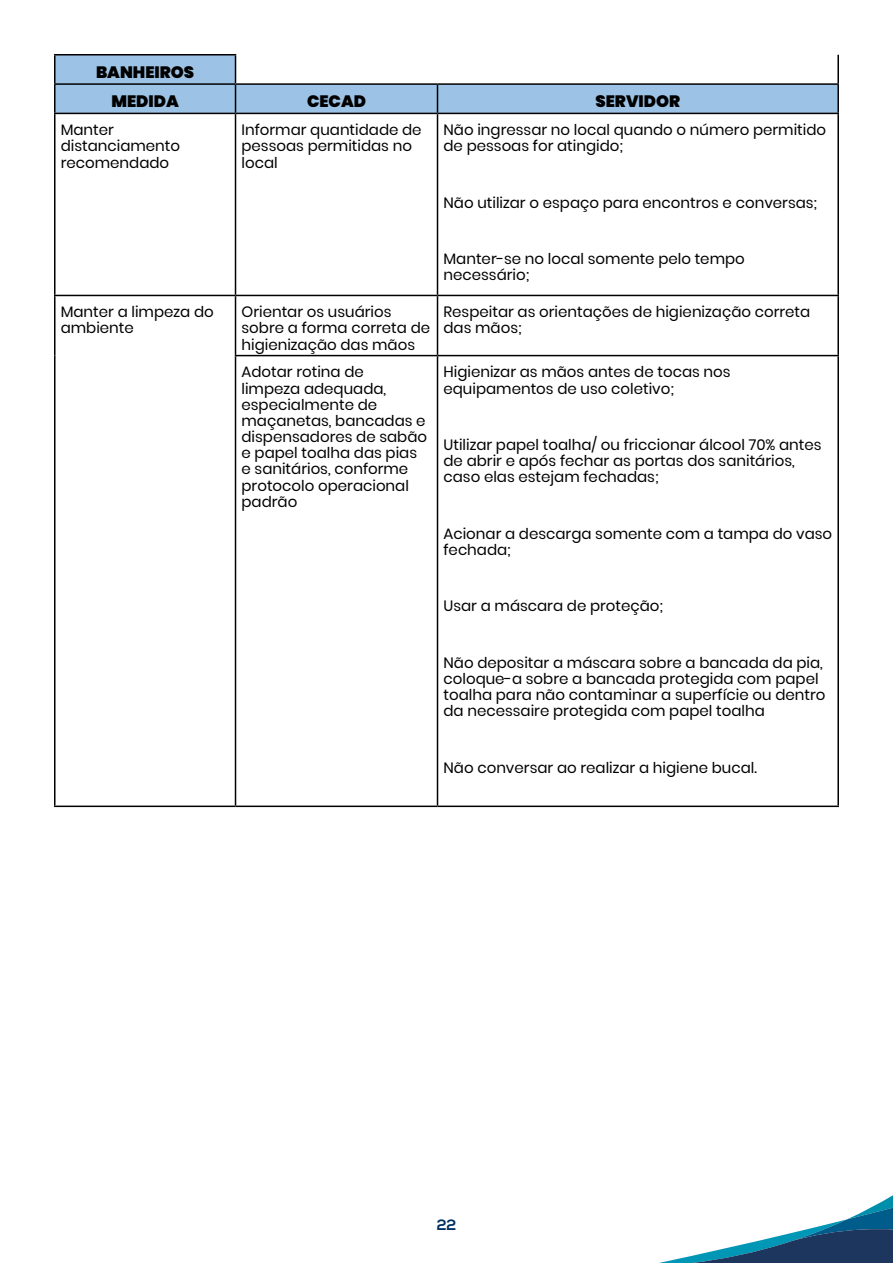
<style>
.page{position:relative;width:893px;height:1263px;background:#fff}
.page>*{position:absolute;margin:0;border:0;box-sizing:border-box;transform-origin:0 0}
.t1{font:900 16.5px/29.2px "Poppins";color:#000;text-align:center}
.t2{font:15px/16.2px "Poppins";color:#000}
.t3{font:700 15px "Nexa";color:#003063}
</style>
<div class="page">
<svg style="left:659px;top:1195px;width:234px;height:68px"></svg>
<div style="left:56px;top:56px;width:781px;height:57px;background:#9cc2e5"></div>
<div style="left:236px;top:55px;width:602px;height:29px;background:#fff"></div>
<hr style="left:54px;top:54px;width:182px;height:2px;background:#000">
<hr style="left:54px;top:56px;width:2px;height:27px;background:#000">
<hr style="left:837px;top:55px;width:2px;height:28px;background:#000">
<hr style="left:54px;top:83px;width:182px;height:2px;background:#000">
<hr style="left:54px;top:85px;width:2px;height:28px;background:#000">
<hr style="left:236px;top:83px;width:201px;height:2px;background:#000">
<svg style="left:235px;top:56px;width:1px;height:57px"></svg>
<hr style="left:437px;top:83px;width:402px;height:2px;background:#000">
<svg style="left:437px;top:85px;width:1px;height:28px"></svg>
<hr style="left:837px;top:85px;width:2px;height:28px;background:#000">
<hr style="left:54px;top:113px;width:182px;height:1px;background:#000">
<hr style="left:54px;top:114px;width:2px;height:181px;background:#000">
<hr style="left:236px;top:113px;width:201px;height:1px;background:#000">
<hr style="left:235px;top:114px;width:1px;height:181px;background:#000">
<hr style="left:437px;top:113px;width:402px;height:1px;background:#000">
<hr style="left:437px;top:114px;width:1px;height:181px;background:#000">
<hr style="left:837px;top:114px;width:2px;height:181px;background:#000">
<hr style="left:54px;top:295px;width:182px;height:1px;background:#000">
<hr style="left:54px;top:296px;width:2px;height:60px;background:#000">
<hr style="left:236px;top:295px;width:201px;height:1px;background:#000">
<hr style="left:235px;top:296px;width:1px;height:59px;background:#000">
<hr style="left:437px;top:295px;width:402px;height:1px;background:#000">
<hr style="left:437px;top:296px;width:1px;height:59px;background:#000">
<hr style="left:837px;top:296px;width:2px;height:59px;background:#000">
<hr style="left:54px;top:356px;width:2px;height:449px;background:#000">
<hr style="left:235px;top:355px;width:202px;height:1px;background:#000">
<hr style="left:235px;top:356px;width:1px;height:449px;background:#000">
<hr style="left:437px;top:355px;width:402px;height:1px;background:#000">
<hr style="left:437px;top:356px;width:1px;height:449px;background:#000">
<hr style="left:837px;top:356px;width:2px;height:449px;background:#000">
<hr style="left:54px;top:805px;width:182px;height:2px;background:#000">
<hr style="left:236px;top:805px;width:201px;height:2px;background:#000">
<hr style="left:437px;top:805px;width:402px;height:2px;background:#000">
<p class="t1" style="left:96px;top:58px;width:100px">BANHEIROS<br>MEDIDA</p>
<p class="t1" style="left:307px;top:87px;width:61px">CECAD</p>
<p class="t1" style="left:595px;top:87px;width:86px">SERVIDOR</p>
<p class="t2" style="left:61px;top:122px;width:121px">Manter distanciamento recomendado</p>
<p class="t2" style="left:242px;top:122px;width:182px">Informar quantidade de pessoas permitidas no local</p>
<p class="t2" style="left:443px;top:122px;width:384px">Não ingressar no local quando o número permitido de pessoas for atingido;</p>
<p class="t2" style="left:443px;top:194px;width:375px">Não utilizar o espaço para encontros e conversas;</p>
<p class="t2" style="left:443px;top:251px;width:303px">Manter-se no local somente pelo tempo necessário;</p>
<p class="t2" style="left:61px;top:304px;width:155px">Manter a limpeza do ambiente</p>
<p class="t2" style="left:242px;top:304px;width:190px">Orientar os usuários sobre a forma correta de higienização das mãos</p>
<p class="t2" style="left:443px;top:304px;width:368px">Respeitar as orientações de higienização correta das mãos;</p>
<p class="t2" style="left:242px;top:364px;width:187px">Adotar rotina de<br>limpeza adequada, especialmente de maçanetas, bancadas e dispensadores de sabão e papel toalha das pias e sanitários, conforme protocolo operacional padrão</p>
<p class="t2" style="left:443px;top:364px;width:289px">Higienizar as mãos antes de tocas nos equipamentos de uso coletivo;</p>
<p class="t2" style="left:443px;top:437px;width:380px">Utilizar papel toalha/ ou friccionar álcool 70% antes de abrir e após fechar as portas dos sanitários, caso elas estejam fechadas;</p>
<p class="t2" style="left:443px;top:525px;width:390px">Acionar a descarga somente com a tampa do vaso fechada;</p>
<p class="t2" style="left:443px;top:598px;width:221px">Usar a máscara de proteção;</p>
<p class="t2" style="left:443px;top:654px;width:383px">Não depositar a máscara sobre a bancada da pia, coloque-a sobre a bancada protegida com papel toalha para não contaminar a superfície ou dentro da necessaire protegida com papel toalha</p>
<p class="t2" style="left:443px;top:759px;width:315px">Não conversar ao realizar a higiene bucal.</p>
<p class="t3" style="left:437px;top:1216px;width:21px">22</p>
</div>
